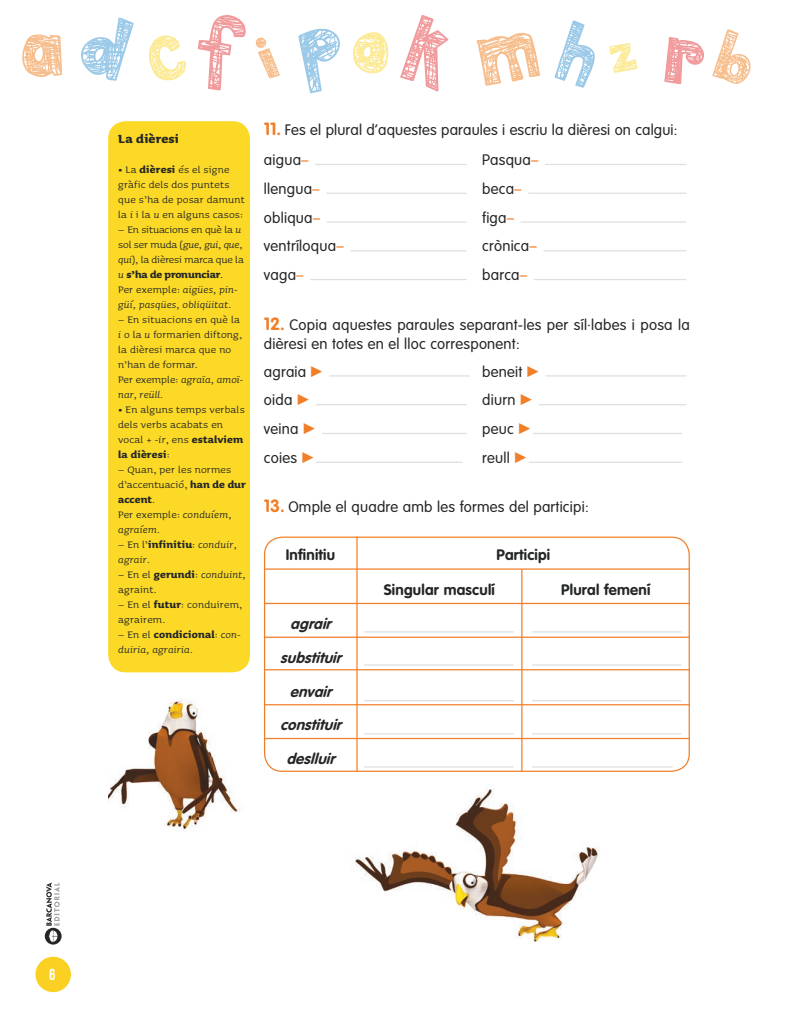
<style>
.page{position:relative;width:798px;height:1028px;background:#fff}
.page>*{position:absolute;margin:0;border:0;box-sizing:border-box;transform-origin:0 0}
.t1{font:300 15px/28.8px "VAG Rounded Std";letter-spacing:.015em;color:#252627}
.t2{font:700 15px "VAG Rounded Std";letter-spacing:.015em;color:#252627}
.t3{font:italic 700 15px "VAG Rounded Std";color:#252627}
.t4{font:700 15px "Sauna Pro";letter-spacing:.015em;color:#252627}
.t5{font:700 15px "Heading Pro";color:#fff}
.t6{font:12.5px/15px "Sauna Pro";letter-spacing:.015em;color:#252627}
.t7{font:12.5px/15px "Sauna Pro";letter-spacing:-.01em;color:#252627}
.t8{font:italic 12.5px/15px "Sauna Pro";letter-spacing:.015em;color:#252627}
.s1{font-weight:700}
.s2{font-style:italic}
.s3{font-style:normal}
.s4{font-weight:700;font-style:normal}
.s5{font-weight:700;font-size:17.5px;color:#f17f29}
.s6{color:#f17f29}
</style>
<div class="page">
<svg style="left:264px;top:536px;width:425px;height:235px"></svg>
<img style="left:108px;top:699px;width:132px;height:133px">
<div style="left:108px;top:121px;width:142px;height:551px;background:#fbd926;border-radius:18px"></div>
<hr style="left:315px;top:164px;width:151px;height:1px;background:#dddfe3">
<hr style="left:326px;top:193px;width:140px;height:1px;background:#dddfe3">
<hr style="left:327px;top:221px;width:139px;height:2px;background:#dddfe3">
<hr style="left:350px;top:250px;width:116px;height:1px;background:#dddfe3">
<hr style="left:310px;top:279px;width:156px;height:1px;background:#dddfe3">
<hr style="left:545px;top:164px;width:141px;height:1px;background:#dddfe3">
<hr style="left:528px;top:193px;width:158px;height:1px;background:#dddfe3">
<hr style="left:520px;top:221px;width:166px;height:2px;background:#dddfe3">
<hr style="left:543px;top:250px;width:143px;height:1px;background:#dddfe3">
<hr style="left:533px;top:279px;width:153px;height:1px;background:#dddfe3">
<hr style="left:329px;top:375px;width:140px;height:1px;background:#dddfe3">
<hr style="left:315px;top:404px;width:151px;height:1px;background:#dddfe3">
<hr style="left:322px;top:433px;width:144px;height:1px;background:#dddfe3">
<hr style="left:316px;top:461px;width:146px;height:2px;background:#dddfe3">
<hr style="left:545px;top:375px;width:141px;height:1px;background:#dddfe3">
<hr style="left:538px;top:404px;width:148px;height:1px;background:#dddfe3">
<hr style="left:532px;top:433px;width:149px;height:1px;background:#dddfe3">
<hr style="left:528px;top:461px;width:153px;height:2px;background:#dddfe3">
<hr style="left:264px;top:568px;width:425px;height:1px;background:#f17f29">
<hr style="left:264px;top:603px;width:425px;height:1px;background:#f17f29">
<hr style="left:264px;top:636px;width:425px;height:2px;background:#f17f29">
<hr style="left:264px;top:669px;width:425px;height:1px;background:#f17f29">
<hr style="left:264px;top:704px;width:425px;height:1px;background:#f17f29">
<hr style="left:264px;top:738px;width:425px;height:1px;background:#f17f29">
<hr style="left:356px;top:536px;width:1px;height:235px;background:#f17f29">
<hr style="left:521px;top:569px;width:1px;height:202px;background:#f17f29">
<hr style="left:364px;top:631px;width:149px;height:1px;background:#dddfe3">
<hr style="left:532px;top:631px;width:149px;height:1px;background:#dddfe3">
<hr style="left:364px;top:664px;width:149px;height:1px;background:#dddfe3">
<hr style="left:532px;top:664px;width:149px;height:1px;background:#dddfe3">
<hr style="left:364px;top:700px;width:149px;height:1px;background:#dddfe3">
<hr style="left:532px;top:700px;width:149px;height:1px;background:#dddfe3">
<hr style="left:364px;top:733px;width:149px;height:1px;background:#dddfe3">
<hr style="left:532px;top:733px;width:149px;height:1px;background:#dddfe3">
<hr style="left:364px;top:766px;width:149px;height:1px;background:#dddfe3">
<hr style="left:532px;top:766px;width:140px;height:1px;background:#dddfe3">
<div style="left:264px;top:536px;width:425px;height:236px;border:1px solid #f17f29;border-radius:18px"></div>
<img style="left:355px;top:784px;width:245px;height:157px">
<div style="left:35px;top:956px;width:36px;height:36px;background:#fad122;border-radius:50%"></div>
<svg style="left:45px;top:882px;width:17px;height:62px"></svg>
<p class="t4" style="left:118px;top:130px;width:62px">La dièresi</p>
<p class="t6" style="left:118px;top:162px;width:128px"><span class="s1">•</span> La <span class="s1">dièresi</span> és el signe gràfic dels dos puntets que s’ha de posar damunt la <span class="s2">i</span> i la <span class="s2">u</span> en alguns casos:</p>
<p class="t7" style="left:118px;top:222px;width:127px">– En situacions en què la <span class="s2">u </span>sol ser muda (<span class="s2">gue, gui, que, qui</span>), la dièresi marca que la <span class="s2">u</span> <span class="s1">s’ha de pronunciar</span>.<br>Per exemple: <span class="s2">aigües, pin&shy;güí, pasqües, obliqüitat</span>.</p>
<p class="t6" style="left:118px;top:312px;width:127px">– En situacions en què la <span class="s2">i</span> o la <span class="s2">u</span> formarien diftong, la dièresi marca que no n’han de formar.<br>Per exemple: <span class="s2">agraïa, amoï&shy;nar, reüll.</span></p>
<p class="t6" style="left:118px;top:402px;width:128px"><span class="s1">•</span> En alguns temps verbals dels verbs acabats en vocal + -<span class="s2">ir</span>, ens <span class="s1">estalviem la dièresi</span>:</p>
<p class="t6" style="left:118px;top:462px;width:129px">– Quan, per les normes d’accentuació, <span class="s1">han de dur accent</span>.<br>Per exemple: <span class="s2">conduíem, agraíem.</span></p>
<p class="t8" style="left:118px;top:537px;width:120px"><span class="s3">– En l’</span><span class="s4">infinitiu</span><span class="s3">:</span> conduir, agrair.</p>
<p class="t6" style="left:118px;top:567px;width:129px">– En el <span class="s1">gerundi</span>: <span class="s2">conduint, </span>agraint.</p>
<p class="t6" style="left:118px;top:597px;width:125px">– En el <span class="s1">futur</span>: conduirem, agrairem.</p>
<p class="t8" style="left:118px;top:627px;width:124px"><span class="s3">– En el</span> <span class="s4">condicional</span><span class="s3">:</span> con&shy;duiria, agrairia.</p>
<p class="t1" style="left:264px;top:116px;width:415px"><span class="s5">11.</span> Fes el plural d’aquestes paraules i escriu la dièresi on calgui:</p>
<p class="t1" style="left:264px;top:146px;width:81px">aigua<span class="s6">– </span>llengua<span class="s6">– </span>obliqua<span class="s6">– </span>ventríloqua<span class="s6">– </span>vaga<span class="s6">–</span></p>
<p class="t1" style="left:482px;top:146px;width:58px">Pasqua<span class="s6">– </span>beca<span class="s6">– </span>figa<span class="s6">– </span>crònica<span class="s6">– </span>barca<span class="s6">–</span></p>
<p class="t1" style="left:264px;top:316px;width:427px;line-height:18.8px"><span class="s5">12.</span> Copia aquestes paraules separant-les per síl·labes i posa la dièresi en totes en el lloc corresponent:</p>
<p class="t1" style="left:264px;top:357px;width:61px">agraia <span class="s6">▶ </span>oida <span class="s6">▶ </span>veina <span class="s6">▶ </span>coies <span class="s6">▶</span></p>
<p class="t1" style="left:482px;top:357px;width:59px">beneit <span class="s6">▶ </span>diurn <span class="s6">▶ </span>peuc <span class="s6">▶ </span>reull <span class="s6">▶</span></p>
<p class="t1" style="left:264px;top:493px;width:326px"><span class="s5">13.</span> Omple el quadre amb les formes del participi:</p>
<p class="t2" style="left:286px;top:545px;width:51px">Infinitiu</p>
<p class="t2" style="left:496px;top:545px;width:55px">Participi</p>
<p class="t3" style="left:290px;top:615px;width:47px">agrair</p>
<p class="t3" style="left:280px;top:649px;width:67px">substituir</p>
<p class="t3" style="left:290px;top:682px;width:48px">envair</p>
<p class="t3" style="left:280px;top:716px;width:67px">constituir</p>
<p class="t3" style="left:286px;top:750px;width:54px">deslluir</p>
<p class="t2" style="left:383px;top:581px;width:113px">Singular masculí</p>
<p class="t2" style="left:561px;top:581px;width:91px">Plural femení</p>
<p class="t5" style="left:49px;top:965px;width:8px">6</p>
</div>
